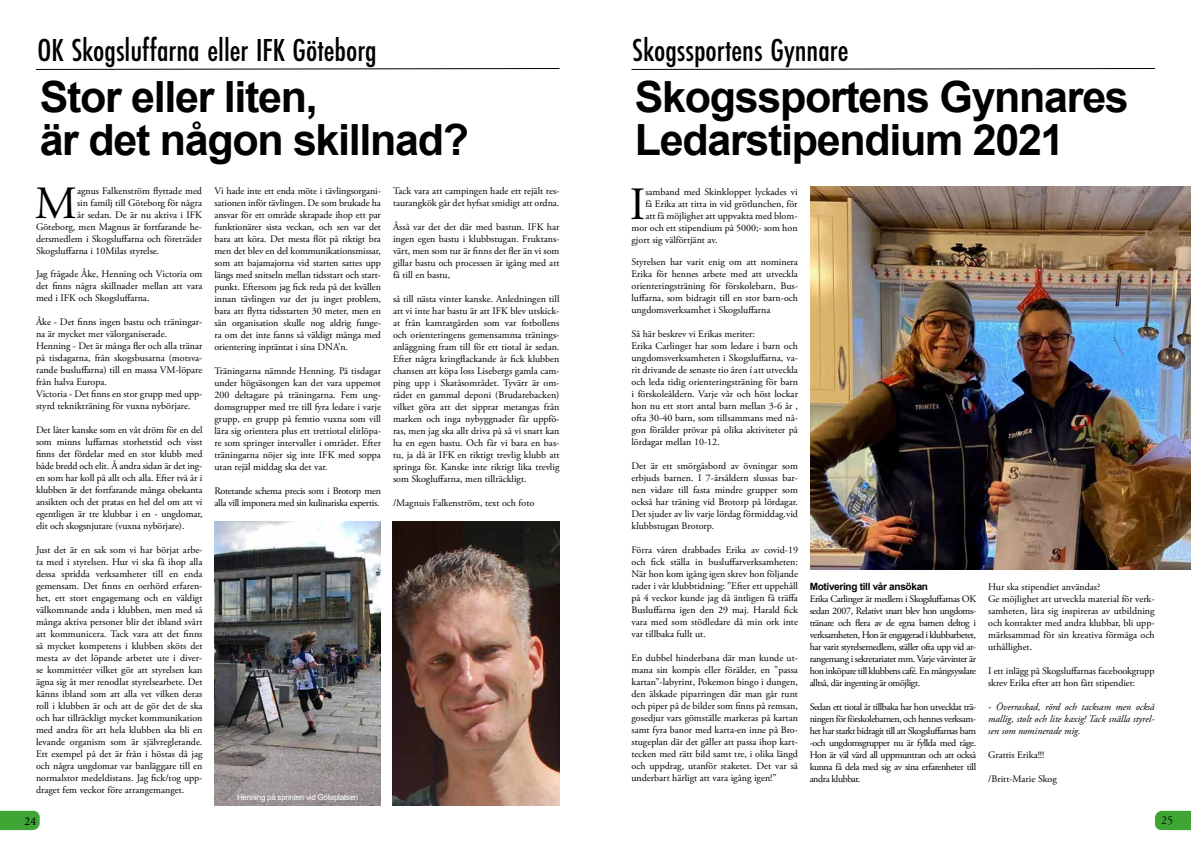
<style>
.page{position:relative;width:1191px;height:842px;background:#fff}
.page>*{position:absolute;margin:0;border:0;box-sizing:border-box;transform-origin:0 0}
.t1{font:46.2px "Adobe Garamond Pro";color:#000}
.t2{font:700 43px/43px "Arial";letter-spacing:-.03em;color:#000}
.t3{font:500 33px "Futura PT Cond";color:#000}
.t4{font:12px "Minion Pro";color:#000}
.t5{font:12px "Adobe Garamond Pro";color:#000}
.t6{font:10px/12px "Adobe Garamond Pro";color:#000;text-align:justify}
.t7{font:italic 10px/12px "Adobe Garamond Pro";color:#000;text-align:justify}
.t8{font:10px/12px "Adobe Garamond Pro";letter-spacing:-.03em;color:#000}
.t9{font:700 10px "Arial";letter-spacing:-.03em;color:#000}
.t10{font:8px "Arial";letter-spacing:-.03em;color:#fff}
</style>
<div class="page">
<svg style="left:0;top:811px;width:40px;height:19px"></svg>
<svg style="left:1155px;top:811px;width:36px;height:19px"></svg>
<img style="left:810px;top:187px;width:381px;height:383px">
<svg style="left:36px;top:68px;width:524px;height:2px"></svg>
<svg style="left:631px;top:68px;width:524px;height:2px"></svg>
<img style="left:214px;top:522px;width:167px;height:284px">
<img style="left:393px;top:522px;width:166px;height:284px">
<h3 class="t3" style="left:37px;top:31px;width:341px">OK Skogsluffarna eller IFK Göteborg</h3>
<h2 class="t2" style="left:40px;top:76px;width:431px">Stor eller liten,<br>är det någon skillnad?</h2>
<p class="t6" style="left:214px;top:185px;width:168px">Vi hade inte ett enda möte i tävlingsorgani&shy;sationen inför tävlingen. De som brukade ha ansvar för ett område skrapade ihop ett par funktionärer sista veckan, och sen var det bara att köra. Det mesta flöt på riktigt bra men det blev en del kommunikationsmissar, som att bajamajorna vid starten sattes upp längs med snitseln mellan tidsstart och start&shy;punkt. Eftersom jag fick reda på det kvällen innan tävlingen var det ju inget problem, bara att flytta tidsstarten 30 meter, men en sån organisation skulle nog aldrig funge&shy;ra om det inte fanns så väldigt många med orientering inpräntat i sina DNA’n.</p>
<p class="t6" style="left:214px;top:365px;width:168px">Träningarna nämnde Henning. På tisdagar under högsäsongen kan det vara uppemot 200 deltagare på träningarna. Fem ung&shy;domsgrupper med tre till fyra ledare i varje grupp, en grupp på femtio vuxna som vill lära sig orientera plus ett trettiotal elitlöpa&shy;re som springer intervaller i området. Efter träningarna nöjer sig inte IFK med soppa utan rejäl middag ska det var.</p>
<p class="t8" style="left:214px;top:485px;width:168px">Roterande schema precis som i Brotorp men alla vill imponera med sin kulinariska expertis.</p>
<h1 class="t1" style="left:35px;top:175px;width:44px">M</h1>
<p class="t6" style="left:77px;top:185px;width:127px">agnus Falkenström flyttade med</p>
<p class="t6" style="left:393px;top:185px;width:168px">Tack vara att campingen hade ett rejält res&shy;taurangkök går det hyfsat smidigt att ordna.</p>
<p class="t6" style="left:393px;top:221px;width:168px">Åsså var det det där med bastun. IFK har ingen egen bastu i klubbstugan. Fruktans&shy;värt, men som tur är finns det fler än vi som gillar bastu och processen är igång med att få till en bastu,</p>
<p class="t6" style="left:393px;top:293px;width:168px">så till nästa vinter kanske. Anledningen till att vi inte har bastu är att IFK blev utskick&shy;at från kamratgården som var fotbollens och orienteringens gemensamma tränings&shy;anläggning fram till för ett tiotal år sedan.<br>Efter några kringflackande år fick klubben chansen att köpa loss Lisebergs gamla cam&shy;ping upp i Skatåsområdet. Tyvärr är om&shy;rådet en gammal deponi (Brudarebacken) vilket göra att det sipprar metangas från marken och inga nybyggnader får uppfö&shy;ras, men jag ska allt driva på så vi snart kan ha en egen bastu. Och får vi bara en bas&shy;tu, ja då är IFK en riktigt trevlig klubb att springa för. Kanske inte riktigt lika trevlig som Skogluffarna, men tillräckligt.</p>
<p class="t6" style="left:393px;top:497px;width:143px">/Magnuis Falkenström, text och foto</p>
<p class="t6" style="left:77px;top:197px;width:126px">sin familj till Göteborg för några</p>
<p class="t6" style="left:77px;top:209px;width:126px">år sedan. De är nu aktiva i IFK</p>
<p class="t6" style="left:36px;top:221px;width:168px">Göteborg, men Magnus är fortfarande he-</p>
<p class="t6" style="left:36px;top:233px;width:168px">dersmedlem i Skogsluffarna och företräder</p>
<p class="t6" style="left:36px;top:245px;width:125px">Skogsluffarna i 10Milas styrelse.</p>
<p class="t6" style="left:36px;top:268px;width:168px">Jag frågade Åke, Henning och Victoria om det finns några skillnader mellan att vara med i IFK och Skogsluffarna.</p>
<p class="t6" style="left:36px;top:316px;width:168px;text-align:left">Åke - Det finns ingen bastu och träningar&shy;na är mycket mer välorganiserade.<br>Henning - Det är många fler och alla tränar på tisdagarna, från skogsbusarna (motsva&shy;rande busluffarna) till en massa VM-löpare från halva Europa.<br>Victoria - Det finns en stor grupp med upp&shy;styrd teknikträning för vuxna nybörjare.</p>
<p class="t6" style="left:36px;top:424px;width:168px">Det låter kanske som en våt dröm för en del som minns luffarnas storhetstid och visst finns det fördelar med en stor klubb med både bredd och elit. Å andra sidan är det ing&shy;en som har koll på allt och alla. Efter två år i klubben är det fortfarande många obekanta ansikten och det pratas en hel del om att vi egentligen är tre klubbar i en - ungdomar, elit och skogsnjutare (vuxna nybörjare).</p>
<p class="t6" style="left:36px;top:544px;width:168px">Just det är en sak som vi har börjat arbe&shy;ta med i styrelsen. Hur vi ska få ihop alla dessa spridda verksamheter till en enda gemensam. Det finns en oerhörd erfaren&shy;het, ett stort engagemang och en väldigt välkomnande anda i klubben, men med så många aktiva personer blir det ibland svårt att kommunicera. Tack vara att det finns så mycket kompetens i klubben sköts det mesta av det löpande arbetet ute i diver&shy;se kommittéer vilket gör att styrelsen kan ägna sig åt mer renodlat styrelsearbete. Det känns ibland som att alla vet vilken deras roll i klubben är och att de gör det de ska och har tillräckligt mycket kommunikation med andra för att hela klubben ska bli en levande organism som är självreglerande.<br>Ett exempel på det är från i höstas då jag och några ungdomar var banläggare till en normalstor medeldistans. Jag fick/tog upp&shy;draget fem veckor före arrangemanget.</p>
<p class="t10" style="left:237px;top:792px;width:123px">Henning på sprinten vid Götaplatsen</p>
<h3 class="t3" style="left:632px;top:31px;width:218px">Skogssportens Gynnare</h3>
<h2 class="t2" style="left:635px;top:76px;width:495px">Skogssportens Gynnares<br>Ledarstipendium 2021</h2>
<h1 class="t1" style="left:629px;top:177px;width:17px">I</h1>
<p class="t6" style="left:645px;top:186px;width:154px">samband med Skinkloppet lyckades vi</p>
<p class="t6" style="left:645px;top:198px;width:154px">få Erika att titta in vid grötlunchen, för</p>
<p class="t6" style="left:645px;top:210px;width:154px">att få möjlighet att uppvakta med blom-</p>
<p class="t6" style="left:631px;top:222px;width:168px">mor och ett stipendium på 5000;- som hon</p>
<p class="t6" style="left:631px;top:234px;width:88px">gjort sig välförtjänt av.</p>
<p class="t6" style="left:631px;top:256px;width:168px">Styrelsen har varit enig om att nominera Erika för hennes arbete med att utveckla orienteringsträning för förskolebarn, Bus&shy;luffarna, som bidragit till en stor barn-och ungdomsverksamhet i Skogsluffarna</p>
<p class="t6" style="left:631px;top:328px;width:168px;text-align:left">Så här beskrev vi Erikas meriter:<br>Erika Carlinger har som ledare i barn och ungdomsverksamheten i Skogsluffarna, va&shy;rit drivande de senaste tio åren í att utveckla och leda tidig orienteringsträning för barn i förskoleåldern. Varje vår och höst lockar hon nu ett stort antal barn mellan 3-6 år , ofta 30-40 barn, som tillsammans med nå&shy;gon förälder prövar på olika aktiviteter på lördagar mellan 10-12.</p>
<p class="t6" style="left:631px;top:460px;width:168px">Det är ett smörgåsbord av övningar som erbjuds barnen. I 7-årsåldern slussas bar&shy;nen vidare till fasta mindre grupper som också har träning vid Brotorp på lördagar.<br>Det sjuder av liv varje lördag förmiddag.vid klubbstugan Brotorp.</p>
<p class="t6" style="left:631px;top:544px;width:168px">Förra våren drabbades Erika av covid-19 och fick ställa in busluffarverksamheten:<br>När hon kom igång igen skrev hon följande rader i vår klubbtidning: ”Efter ett uppehåll på 4 veckor kunde jag då äntligen få träffa Busluffarna igen den 29 maj. Harald fick vara med som stödledare då min ork inte var tillbaka fullt ut.</p>
<p class="t6" style="left:631px;top:652px;width:168px">En dubbel hinderbana där man kunde ut&shy;mana sin kompis eller förälder, en ”passa kartan”-labyrint, Pokemon bingo i dungen, den älskade piparringen där man går runt och piper på de bilder som finns på remsan, gosedjur vars gömställe markeras på kartan samt fyra banor med karta-en inne på Bro&shy;stugeplan där det gäller att passa ihop kart&shy;tecken med rätt bild samt tre, i olika längd och uppdrag, utanför staketet. Det var så underbart härligt att vara igång igen!”</p>
<p class="t9" style="left:809px;top:579px;width:120px">Motivering till vår ansökan</p>
<p class="t6" style="left:809px;top:593px;width:168px">Erika Carlinger är medlem i Skogsluffarnas OK sedan 2007, Relativt snart blev hon ungdoms&shy;tränare och flera av de egna barnen deltog i verksamheten, Hon är engagerad i klubbarbetet, har varit styrelsemedlem, ställer ofta upp vid ar&shy;rangemang i sekretariatet mm. Varje vårvinter är hon inköpare till klubbens café. En mångsysslare alltså, där ingenting är omöjligt.</p>
<p class="t6" style="left:809px;top:701px;width:168px">Sedan ett tiotal år tillbaka har hon utvecklat trä&shy;ningen för förskolebarnen, och hennes verksam&shy;het har starkt bidragit till att Skogsluffarnas barn -och ungdomsgrupper nu är fyllda med råge.<br>Hon är väl värd all uppmuntran och att också kunna få dela med sig av sina erfarenheter till andra klubbar.</p>
<p class="t6" style="left:988px;top:581px;width:168px;text-align:left">Hur ska stipendiet användas?<br>Ge möjlighet att utveckla material för verk&shy;samheten, låta sig inspireras av utbildning och kontakter med andra klubbar, bli upp&shy;märksammad för sin kreativa förmåga och uthållighet.</p>
<p class="t6" style="left:988px;top:665px;width:168px">I ett inlägg på Skogsluffarnas facebookgrupp skrev Erika efter att hon fått stipendiet:</p>
<p class="t7" style="left:988px;top:701px;width:168px">- Överraskad, rörd och tacksam men också mallig, stolt och lite kaxig! Tack snälla styrel&shy;sen som nominerade mig.</p>
<p class="t6" style="left:988px;top:749px;width:58px">Grattis Erika!!!</p>
<p class="t6" style="left:988px;top:773px;width:70px">/Britt-Marie Skog</p>
<p class="t4" style="left:25px;top:813px;width:13px">24</p>
<p class="t5" style="left:1161px;top:813px;width:13px">25</p>
</div>
